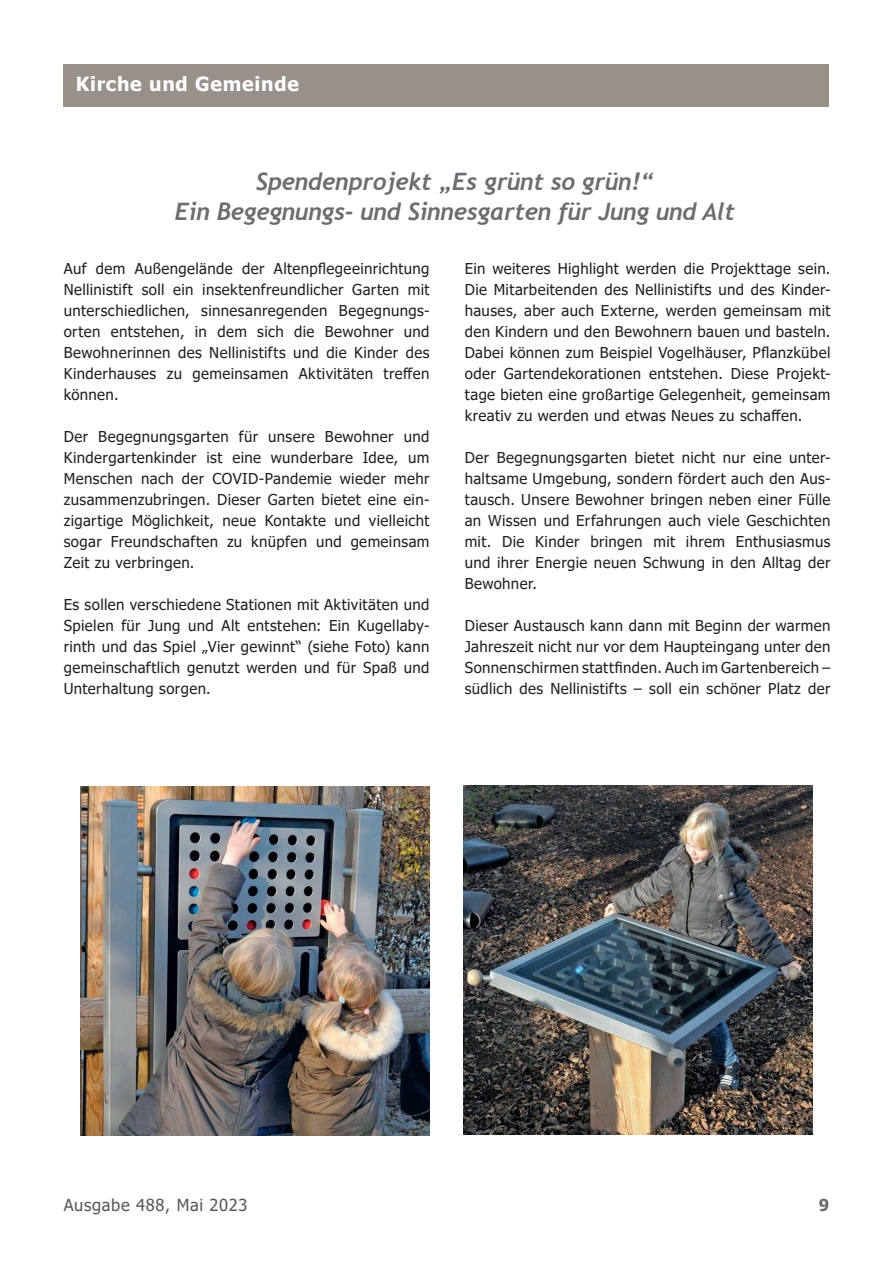
<style>
.page{position:relative;width:893px;height:1263px;background:#fff}
.page>*{position:absolute;margin:0;border:0;box-sizing:border-box;transform-origin:0 0}
.t1{font:italic 700 24px/30px "Trebuchet";letter-spacing:-.01em;color:#6c6d70;text-align:center}
.t2{font:700 19.5px "Tahoma";letter-spacing:.04em;color:#fff}
.t3{font:16.5px "Tahoma";letter-spacing:.04em;color:#57585a}
.t4{font:700 16.5px "Tahoma";color:#6c6d70}
.t5{font:15px/21px "Tahoma";letter-spacing:.025em;color:#231f20;text-align:justify}
</style>
<div class="page">
<div style="left:64px;top:64px;width:765px;height:42px;background:#979189"></div>
<img style="left:80px;top:786px;width:349px;height:349px">
<img style="left:463px;top:786px;width:349px;height:349px">
<h2 class="t2" style="left:76px;top:71px;width:225px">Kirche und Gemeinde</h2>
<h1 class="t1" style="left:175px;top:166px;width:561px">Spendenprojekt „Es grünt so grün!“<br>Ein Begegnungs- und Sinnesgarten für Jung und Alt</h1>
<p class="t5" style="left:465px;top:259px;width:367px">Ein weiteres Highlight werden die Projekttage sein.<br>Die Mitarbeitenden des Nellinistifts und des Kinder&shy;hauses, aber auch Externe, werden gemeinsam mit den Kindern und den Bewohnern bauen und basteln.<br>Dabei können zum Beispiel Vogelhäuser, Pflanzkübel oder Gartendekorationen entstehen. Diese Projekt&shy;tage bieten eine großartige Gelegenheit, gemeinsam kreativ zu werden und etwas Neues zu schaffen.</p>
<p class="t5" style="left:465px;top:448px;width:367px">Der Begegnungsgarten bietet nicht nur eine unter&shy;haltsame Umgebung, sondern fördert auch den Aus&shy;tausch. Unsere Bewohner bringen neben einer Fülle an Wissen und Erfahrungen auch viele Geschichten mit. Die Kinder bringen mit ihrem Enthusiasmus und ihrer Energie neuen Schwung in den Alltag der Bewohner.</p>
<p class="t5" style="left:465px;top:616px;width:367px">Dieser Austausch kann dann mit Beginn der warmen Jahreszeit nicht nur vor dem Haupteingang unter den Sonnenschirmen stattfinden. Auch im Gartenbereich – südlich des Nellinistifts – soll ein schöner Platz der</p>
<p class="t5" style="left:64px;top:259px;width:367px">Auf dem Außengelände der Altenpflegeeinrichtung Nellinistift soll ein insektenfreundlicher Garten mit unterschiedlichen, sinnesanregenden Begegnungs&shy;orten entstehen, in dem sich die Bewohner und Bewohnerinnen des Nellinistifts und die Kinder des Kinderhauses zu gemeinsamen Aktivitäten treffen können.</p>
<p class="t5" style="left:64px;top:427px;width:367px">Der Begegnungsgarten für unsere Bewohner und Kindergartenkinder ist eine wunderbare Idee, um Menschen nach der COVID-Pandemie wieder mehr zusammenzubringen. Dieser Garten bietet eine ein&shy;zigartige Möglichkeit, neue Kontakte und vielleicht sogar Freundschaften zu knüpfen und gemeinsam Zeit zu verbringen.</p>
<p class="t5" style="left:64px;top:595px;width:367px">Es sollen verschiedene Stationen mit Aktivitäten und Spielen für Jung und Alt entstehen: Ein Kugellaby&shy;rinth und das Spiel „Vier gewinnt“ (siehe Foto) kann gemeinschaftlich genutzt werden und für Spaß und Unterhaltung sorgen.</p>
<p class="t3" style="left:64px;top:1194px;width:185px">Ausgabe 488, Mai 2023</p>
<p class="t4" style="left:819px;top:1194px;width:12px">9</p>
</div>
